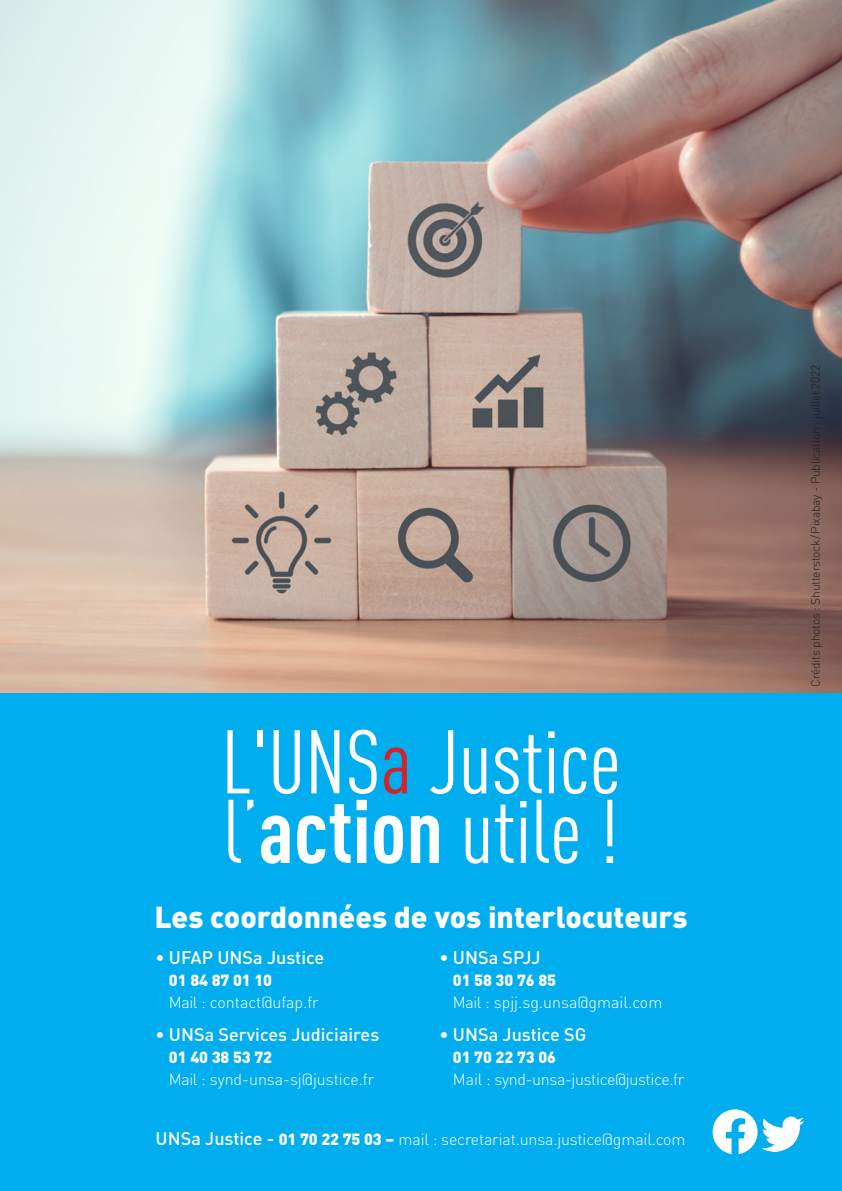
<style>
.page{position:relative;width:842px;height:1191px;background:#fff}
.page>*{position:absolute;margin:0;border:0;box-sizing:border-box;transform-origin:0 0}
.t1{font:88.8px/69.6px "DIN Cond";color:#fff}
.t2{font:900 30px "DINOT";color:#fff}
.t3{font:500 18px "DINOT";color:#fff}
.t4{font:300 16px/22px "DINOT";letter-spacing:-.01em;color:#fff}
.t5{font:300 12px "DINOT";letter-spacing:-.02em;color:#231f20}
.s1{color:#d1232a}
.s2{font-weight:700}
.s3{font-weight:900}
.s4{font-weight:500;font-size:18px}
</style>
<div class="page">
<img style="left:0;top:0;width:842px;height:693px">
<div style="left:0;top:693px;width:842px;height:498px;background:#00aeef"></div>
<img style="left:761px;top:1116px;width:43px;height:36px">
<svg style="left:713px;top:1109px;width:44px;height:45px"></svg>
<p class="t1" style="left:221px;top:726px;width:401px">L'UNS<span class="s1">a</span> Justice l’<span class="s2">action</span> utile !</p>
<p class="t2" style="left:154px;top:896px;width:535px">Les coordonnées de vos interlocuteurs</p>
<p class="t3" style="left:155px;top:945px;width:170px">• UFAP UNSa Justice</p>
<p class="t4" style="left:169px;top:968px;width:151px"><span class="s3">01 84 87 01 10<br></span>Mail : contact@ufap.fr</p>
<p class="t3" style="left:155px;top:1022px;width:225px">• UNSa Services Judiciaires</p>
<p class="t4" style="left:169px;top:1045px;width:207px"><span class="s3">01 40 38 53 72<br></span>Mail : synd-unsa-sj@justice.fr</p>
<p class="t3" style="left:439px;top:945px;width:103px">• UNSa SPJJ</p>
<p class="t4" style="left:453px;top:968px;width:211px"><span class="s3">01 58 30 76 85<br></span>Mail : spjj.sg.unsa@gmail.com</p>
<p class="t3" style="left:439px;top:1022px;width:148px">• UNSa Justice SG</p>
<p class="t4" style="left:453px;top:1045px;width:233px"><span class="s3">01 70 22 73 06<br></span>Mail : synd-unsa-justice@justice.fr</p>
<p class="t4" style="left:156px;top:1127px;width:531px"><span class="s4">UNSa Justice -</span> <span class="s3">01 70 22 75 03 –</span> mail : secretariat.unsa.justice@gmail.com</p>
<p class="t5" style="left:807px;top:686px;width:323px;rotate:-90deg">Crédits photos : Shutterstock/Pixabay - Publication : juillet 2022</p>
</div>
